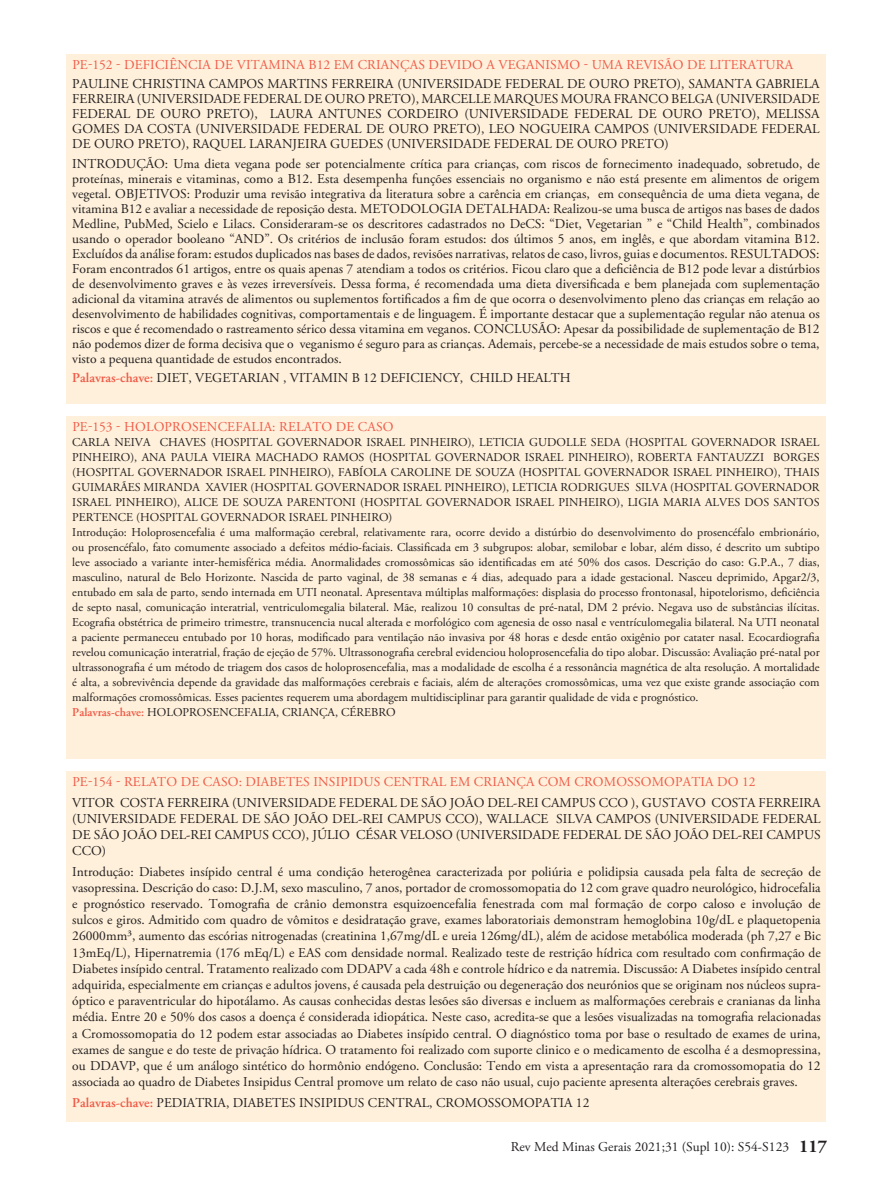
<style>
.page{position:relative;width:893px;height:1191px;background:#fff}
.page>*{position:absolute;margin:0;border:0;box-sizing:border-box;transform-origin:0 0}
.autores_e_texto{font:13.5px/15px "Adobe Garamond Pro";color:#231f20;text-align:justify}
.titulo_de_resumo{font:13.5px "Adobe Garamond Pro";letter-spacing:.015em;color:#f05947}
.autores_e_texto-2{font:12px/15px "Adobe Garamond Pro";color:#231f20;text-align:justify}
.s1{font-weight:600;color:#f05947}
.s2{font-weight:700;font-size:18px}
</style>
<div class="page">
<div style="left:67px;top:771px;width:759px;height:350px;background:#fef0da"></div>
<div style="left:67px;top:417px;width:759px;height:342px;background:#fef0da"></div>
<div style="left:67px;top:54px;width:759px;height:350px;background:#fef0da"></div>
<p class="titulo_de_resumo" style="left:72px;top:57px;width:722px">PE-152 - DEFICIÊNCIA DE VITAMINA B12 EM CRIANÇAS DEVIDO A VEGANISMO - UMA REVISÃO DE LITERATURA</p>
<p class="autores_e_texto" style="left:72px;top:77px;width:749px">PAULINE CHRISTINA CAMPOS MARTINS FERREIRA (UNIVERSIDADE FEDERAL DE OURO PRETO), SAMANTA GABRIELA FERREIRA (UNIVERSIDADE FEDERAL DE OURO PRETO), MARCELLE MARQUES MOURA FRANCO BELGA (UNIVERSIDADE FEDERAL DE OURO PRETO), LAURA ANTUNES CORDEIRO (UNIVERSIDADE FEDERAL DE OURO PRETO), MELISSA GOMES DA COSTA (UNIVERSIDADE FEDERAL DE OURO PRETO), LEO NOGUEIRA CAMPOS (UNIVERSIDADE FEDERAL DE OURO PRETO), RAQUEL LARANJEIRA GUEDES (UNIVERSIDADE FEDERAL DE OURO PRETO)</p>
<p class="autores_e_texto" style="left:72px;top:156px;width:749px">INTRODUÇÃO: Uma dieta vegana pode ser potencialmente crítica para crianças, com riscos de fornecimento inadequado, sobretudo, de proteínas, minerais e vitaminas, como a B12. Esta desempenha funções essenciais no organismo e não está presente em alimentos de origem vegetal. OBJETIVOS: Produzir uma revisão integrativa da literatura sobre a carência em crianças, em consequência de uma dieta vegana, de vitamina B12 e avaliar a necessidade de reposição desta. METODOLOGIA DETALHADA: Realizou-se uma busca de artigos nas bases de dados Medline, PubMed, Scielo e Lilacs. Consideraram-se os descritores cadastrados no DeCS: “Diet, Vegetarian ” e “Child Health”, combinados usando o operador booleano “AND”. Os critérios de inclusão foram estudos: dos últimos 5 anos, em inglês, e que abordam vitamina B12.<br>Excluídos da análise foram: estudos duplicados nas bases de dados, revisões narrativas, relatos de caso, livros, guias e documentos. RESULTADOS:<br>Foram encontrados 61 artigos, entre os quais apenas 7 atendiam a todos os critérios. Ficou claro que a deficiência de B12 pode levar a distúrbios de desenvolvimento graves e às vezes irreversíveis. Dessa forma, é recomendada uma dieta diversificada e bem planejada com suplementação adicional da vitamina através de alimentos ou suplementos fortificados a fim de que ocorra o desenvolvimento pleno das crianças em relação ao desenvolvimento de habilidades cognitivas, comportamentais e de linguagem. É importante destacar que a suplementação regular não atenua os riscos e que é recomendado o rastreamento sérico dessa vitamina em veganos. CONCLUSÃO: Apesar da possibilidade de suplementação de B12 não podemos dizer de forma decisiva que o veganismo é seguro para as crianças. Ademais, percebe-se a necessidade de mais estudos sobre o tema, visto a pequena quantidade de estudos encontrados.</p>
<p class="autores_e_texto" style="left:72px;top:371px;width:500px"><span class="s1">Palavras-chave:</span> DIET, VEGETARIAN , VITAMIN B 12 DEFICIENCY, CHILD HEALTH</p>
<p class="titulo_de_resumo" style="left:72px;top:419px;width:323px">PE-153 - HOLOPROSENCEFALIA: RELATO DE CASO</p>
<p class="autores_e_texto-2" style="left:72px;top:435px;width:749px">CARLA NEIVA CHAVES (HOSPITAL GOVERNADOR ISRAEL PINHEIRO), LETICIA GUDOLLE SEDA (HOSPITAL GOVERNADOR ISRAEL PINHEIRO), ANA PAULA VIEIRA MACHADO RAMOS (HOSPITAL GOVERNADOR ISRAEL PINHEIRO), ROBERTA FANTAUZZI BORGES (HOSPITAL GOVERNADOR ISRAEL PINHEIRO), FABÍOLA CAROLINE DE SOUZA (HOSPITAL GOVERNADOR ISRAEL PINHEIRO), THAIS GUIMARÃES MIRANDA XAVIER (HOSPITAL GOVERNADOR ISRAEL PINHEIRO), LETICIA RODRIGUES SILVA (HOSPITAL GOVERNADOR ISRAEL PINHEIRO), ALICE DE SOUZA PARENTONI (HOSPITAL GOVERNADOR ISRAEL PINHEIRO), LIGIA MARIA ALVES DOS SANTOS PERTENCE (HOSPITAL GOVERNADOR ISRAEL PINHEIRO)</p>
<p class="autores_e_texto-2" style="left:72px;top:525px;width:749px">Introdução: Holoprosencefalia é uma malformação cerebral, relativamente rara, ocorre devido a distúrbio do desenvolvimento do prosencéfalo embrionário, ou prosencéfalo, fato comumente associado a defeitos médio-faciais. Classificada em 3 subgrupos: alobar, semilobar e lobar, além disso, é descrito um subtipo leve associado a variante inter-hemisférica média. Anormalidades cromossômicas são identificadas em até 50% dos casos. Descrição do caso: G.P.A., 7 dias, masculino, natural de Belo Horizonte. Nascida de parto vaginal, de 38 semanas e 4 dias, adequado para a idade gestacional. Nasceu deprimido, Apgar2/3, entubado em sala de parto, sendo internada em UTI neonatal. Apresentava múltiplas malformações: displasia do processo frontonasal, hipotelorismo, deficiência de septo nasal, comunicação interatrial, ventriculomegalia bilateral. Mãe, realizou 10 consultas de pré-natal, DM 2 prévio. Negava uso de substâncias ilícitas.<br>Ecografia obstétrica de primeiro trimestre, transnucencia nucal alterada e morfológico com agenesia de osso nasal e ventrículomegalia bilateral. Na UTI neonatal a paciente permaneceu entubado por 10 horas, modificado para ventilação não invasiva por 48 horas e desde então oxigênio por catater nasal. Ecocardiografia revelou comunicação interatrial, fração de ejeção de 57%. Ultrassonografia cerebral evidenciou holoprosencefalia do tipo alobar. Discussão: Avaliação pré-natal por ultrassonografia é um método de triagem dos casos de holoprosencefalia, mas a modalidade de escolha é a ressonância magnética de alta resolução. A mortalidade é alta, a sobrevivência depende da gravidade das malformações cerebrais e faciais, além de alterações cromossômicas, uma vez que existe grande associação com malformações cromossômicas. Esses pacientes requerem uma abordagem multidisciplinar para garantir qualidade de vida e prognóstico.</p>
<p class="autores_e_texto-2" style="left:72px;top:705px;width:325px"><span class="s1">Palavras-chave:</span> HOLOPROSENCEFALIA, CRIANÇA, CÉREBRO</p>
<p class="titulo_de_resumo" style="left:72px;top:773px;width:685px">PE-154 - RELATO DE CASO: DIABETES INSIPIDUS CENTRAL EM CRIANÇA COM CROMOSSOMOPATIA DO 12</p>
<p class="autores_e_texto" style="left:72px;top:794px;width:750px;line-height:16.2px">VITOR COSTA FERREIRA (UNIVERSIDADE FEDERAL DE SÃO JOÃO DEL-REI CAMPUS CCO ), GUSTAVO COSTA FERREIRA (UNIVERSIDADE FEDERAL DE SÃO JOÃO DEL-REI CAMPUS CCO), WALLACE SILVA CAMPOS (UNIVERSIDADE FEDERAL DE SÃO JOÃO DEL-REI CAMPUS CCO), JÚLIO CÉSAR VELOSO (UNIVERSIDADE FEDERAL DE SÃO JOÃO DEL-REI CAMPUS CCO)</p>
<p class="autores_e_texto" style="left:72px;top:863px;width:750px;line-height:16.2px">Introdução: Diabetes insípido central é uma condição heterogênea caracterizada por poliúria e polidipsia causada pela falta de secreção de vasopressina. Descrição do caso: D.J.M, sexo masculino, 7 anos, portador de cromossomopatia do 12 com grave quadro neurológico, hidrocefalia e prognóstico reservado. Tomografia de crânio demonstra esquizoencefalia fenestrada com mal formação de corpo caloso e involução de sulcos e giros. Admitido com quadro de vômitos e desidratação grave, exames laboratoriais demonstram hemoglobina 10g/dL e plaquetopenia 26000mm³, aumento das escórias nitrogenadas (creatinina 1,67mg/dL e ureia 126mg/dL), além de acidose metabólica moderada (ph 7,27 e Bic 13mEq/L), Hipernatremia (176 mEq/L) e EAS com densidade normal. Realizado teste de restrição hídrica com resultado com confirmação de Diabetes insípido central. Tratamento realizado com DDAPV a cada 48h e controle hídrico e da natremia. Discussão: A Diabetes insípido central adquirida, especialmente em crianças e adultos jovens, é causada pela destruição ou degeneração dos neurónios que se originam nos núcleos supra&shy;óptico e paraventricular do hipotálamo. As causas conhecidas destas lesões são diversas e incluem as malformações cerebrais e cranianas da linha média. Entre 20 e 50% dos casos a doença é considerada idiopática. Neste caso, acredita-se que a lesões visualizadas na tomografia relacionadas a Cromossomopatia do 12 podem estar associadas ao Diabetes insípido central. O diagnóstico toma por base o resultado de exames de urina, exames de sangue e do teste de privação hídrica. O tratamento foi realizado com suporte clinico e o medicamento de escolha é a desmopressina, ou DDAVP, que é um análogo sintético do hormônio endógeno. Conclusão: Tendo em vista a apresentação rara da cromossomopatia do 12 associada ao quadro de Diabetes Insipidus Central promove um relato de caso não usual, cujo paciente apresenta alterações cerebrais graves.</p>
<p class="autores_e_texto" style="left:72px;top:1095px;width:519px"><span class="s1">Palavras-chave:</span> PEDIATRIA, DIABETES INSIPIDUS CENTRAL, CROMOSSOMOPATIA 12</p>
<p class="autores_e_texto" style="left:511px;top:1139px;width:318px">Rev Med Minas Gerais 2021;31 (Supl 10): S54-S123 <span class="s2">117</span></p>
</div>
